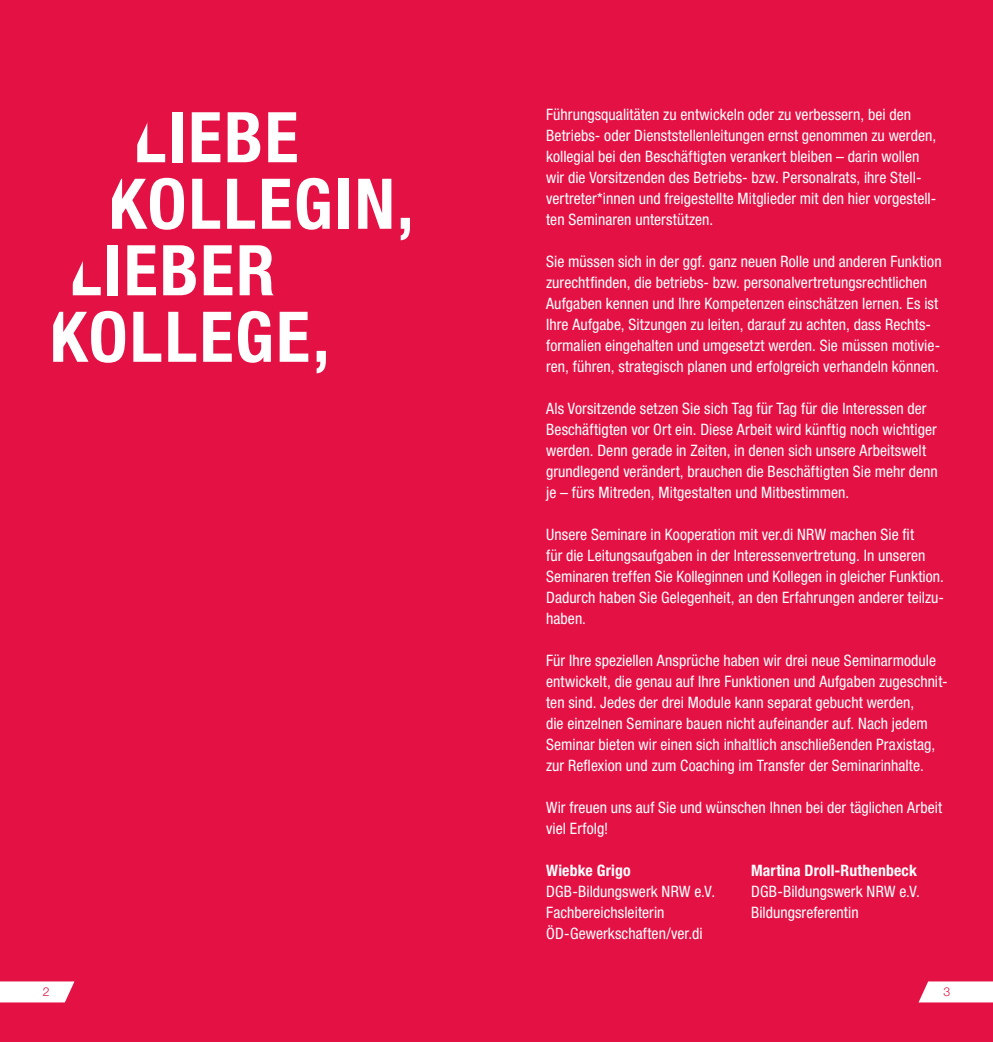
<style>
.page{position:relative;width:993px;height:1042px;background:#fff}
.page>*{position:absolute;margin:0;border:0;box-sizing:border-box;transform-origin:0 0}
.t1{font:700 condensed 70px "Helvetica Neue LT Std";letter-spacing:.03em;color:#fff}
.t2{font:condensed 15.75px/21px "Helvetica Neue LT Std";color:#fff}
.t3{font:700 condensed 15.75px "Helvetica Neue LT Std";letter-spacing:.01em;color:#fff}
.t4{font:300 12.25px "Helvetica Neue LT Std";color:#e41145}
</style>
<div class="page">
<div style="left:0;top:0;width:992px;height:1042px;background:#e41145"></div>
<svg style="left:0;top:981px;width:74px;height:21px;background:#fcecf0"></svg>
<svg style="left:918px;top:981px;width:74px;height:21px;background:#fce8ed"></svg>
<h1 class="t1" style="left:134px;top:95px;width:166px">LIEBE</h1>
<h1 class="t1" style="left:108px;top:161px;width:306px">KOLLEGIN,</h1>
<h1 class="t1" style="left:69px;top:228px;width:207px">LIEBER</h1>
<h1 class="t1" style="left:50px;top:294px;width:281px">KOLLEGE,</h1>
<p class="t2" style="left:546px;top:104px;width:391px">Führungsqualitäten zu entwickeln oder zu verbessern, bei den Betriebs- oder Dienststellenleitungen ernst genommen zu werden, kollegial bei den Beschäftigten verankert bleiben – darin wollen wir die Vorsitzenden des Betriebs- bzw. Personalrats, ihre Stell&shy;vertreter*innen und freigestellte Mitglieder mit den hier vorgestell&shy;ten Seminaren unterstützen.</p>
<p class="t2" style="left:546px;top:251px;width:397px">Sie müssen sich in der ggf. ganz neuen Rolle und anderen Funktion zurechtfinden, die betriebs- bzw. personalvertretungsrechtlichen Aufgaben kennen und Ihre Kompetenzen einschätzen lernen. Es ist Ihre Aufgabe, Sitzungen zu leiten, darauf zu achten, dass Rechts&shy;formalien eingehalten und umgesetzt werden. Sie müssen motivie&shy;ren, führen, strategisch planen und erfolgreich verhandeln können.</p>
<p class="t2" style="left:546px;top:398px;width:393px">Als Vorsitzende setzen Sie sich Tag für Tag für die Interessen der Beschäftigten vor Ort ein. Diese Arbeit wird künftig noch wichtiger werden. Denn gerade in Zeiten, in denen sich unsere Arbeitswelt grundlegend verändert, brauchen die Beschäftigten Sie mehr denn je – fürs Mitreden, Mitgestalten und Mitbestimmen.</p>
<p class="t2" style="left:546px;top:524px;width:399px">Unsere Seminare in Kooperation mit ver.di NRW machen Sie fit<br>für die Leitungsaufgaben in der Interessenvertretung. In unseren Seminaren treffen Sie Kolleginnen und Kollegen in gleicher Funktion.<br>Dadurch haben Sie Gelegenheit, an den Erfahrungen anderer teilzu&shy;haben.</p>
<p class="t2" style="left:546px;top:650px;width:403px">Für Ihre speziellen Ansprüche haben wir drei neue Seminarmodule entwickelt, die genau auf Ihre Funktionen und Aufgaben zugeschnit&shy;ten sind. Jedes der drei Module kann separat gebucht werden,<br>die einzelnen Seminare bauen nicht aufeinander auf. Nach jedem Seminar bieten wir einen sich inhaltlich anschließenden Praxistag, zur Reflexion und zum Coaching im Transfer der Seminarinhalte.</p>
<p class="t2" style="left:546px;top:797px;width:397px">Wir freuen uns auf Sie und wünschen Ihnen bei der täglichen Arbeit viel Erfolg!</p>
<p class="t3" style="left:546px;top:861px;width:86px">Wiebke Grigo</p>
<p class="t3" style="left:750px;top:861px;width:167px">Martina Droll-Ruthenbeck</p>
<p class="t2" style="left:546px;top:881px;width:170px">DGB-Bildungswerk NRW e.V.</p>
<p class="t2" style="left:750px;top:881px;width:170px">DGB-Bildungswerk NRW e.V.</p>
<p class="t2" style="left:546px;top:902px;width:120px">Fachbereichsleiterin</p>
<p class="t2" style="left:750px;top:902px;width:109px">Bildungsreferentin</p>
<p class="t2" style="left:546px;top:923px;width:158px">ÖD-Gewerkschaften/ver.di</p>
<p class="t4" style="left:43px;top:984px;width:8px">2</p>
<p class="t4" style="left:943px;top:984px;width:8px">3</p>
</div>
